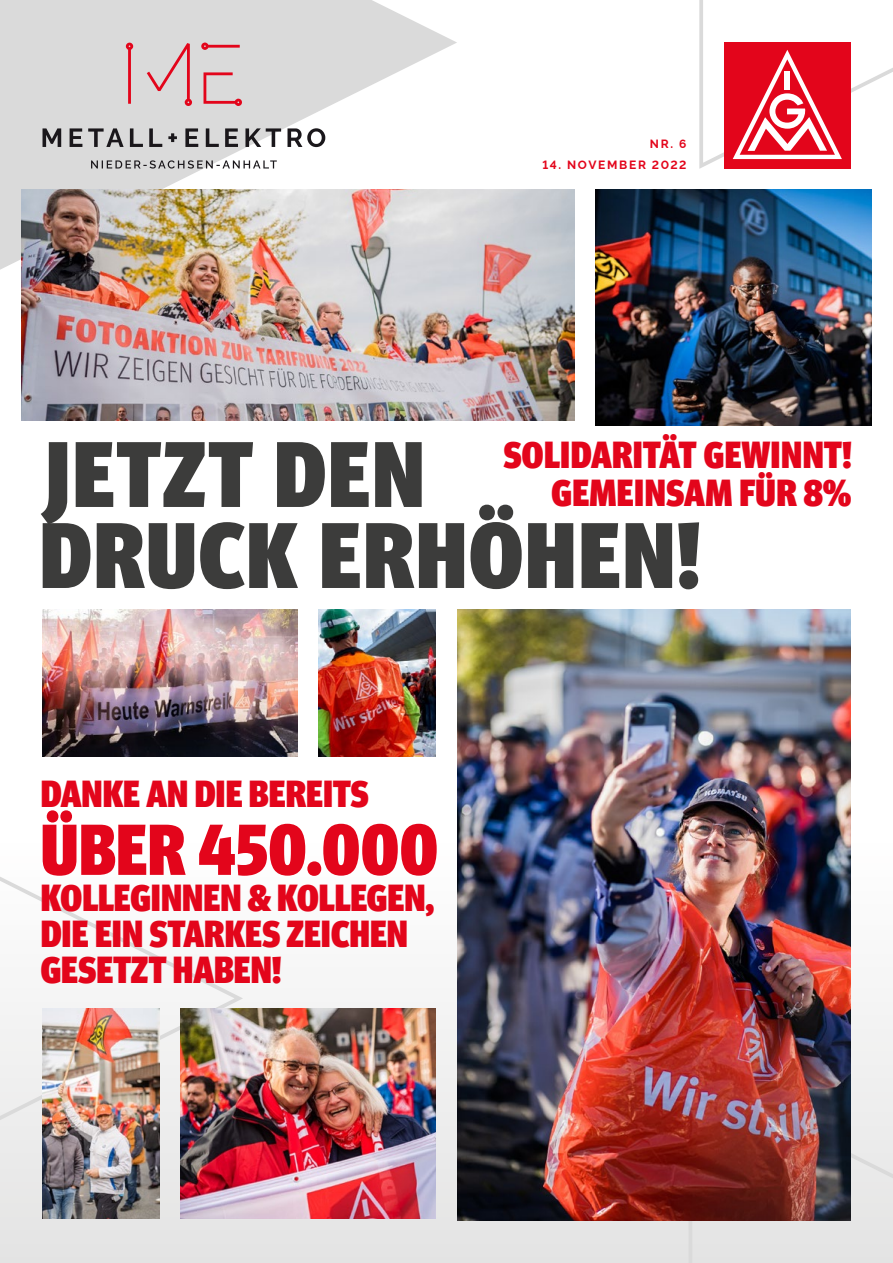
<style>
.page{position:relative;width:893px;height:1263px;background:#fff}
.page>*{position:absolute;margin:0;border:0;box-sizing:border-box;transform-origin:0 0}
.t1{font:900 condensed 93px "Meta Head IGM";letter-spacing:.025em;color:#3c3c3b}
.t2{font:900 condensed 72px "Meta Head IGM";letter-spacing:.01em;color:#e3051b;scale:.96 1}
.t3{font:900 condensed 37.5px/36px "Meta Head IGM";color:#e3051b}
.t4{font:700 12px "Raleway";letter-spacing:.14em;color:#e3051b}
</style>
<div class="page">
<div style="left:0;top:841px;width:893px;height:422px;background:linear-gradient(to bottom,#fdfdfd,#e0e0e0)"></div>
<svg style="left:687px;top:1068px;width:206px;height:195px;background:#e3e2e3"></svg>
<svg style="left:0;top:846px;width:244px;height:305px"></svg>
<svg style="left:0;top:0;width:457px;height:270px;fill:#dadada"></svg>
<img style="left:21px;top:190px;width:553px;height:231px">
<svg style="left:699px;top:0;width:194px;height:169px"></svg>
<svg style="left:91px;top:160px;width:186px;height:9px"></svg>
<svg style="left:43px;top:128px;width:282px;height:19px;background:#9e9d9e"></svg>
<svg style="left:126px;top:43px;width:7px;height:61px"></svg>
<svg style="left:147px;top:43px;width:45px;height:63px;background:#dbbbbe"></svg>
<svg style="left:201px;top:43px;width:39px;height:7px"></svg>
<svg style="left:204px;top:72px;width:38px;height:34px"></svg>
<img style="left:596px;top:190px;width:276px;height:235px">
<img style="left:43px;top:610px;width:255px;height:147px">
<img style="left:319px;top:610px;width:117px;height:147px">
<img style="left:457px;top:610px;width:393px;height:610px">
<img style="left:43px;top:1009px;width:116px;height:210px">
<img style="left:181px;top:1009px;width:255px;height:210px">
<p class="t4" style="left:650px;top:134px;width:38px">NR. 6</p>
<p class="t4" style="left:542px;top:155px;width:145px">14. NOVEMBER 2022</p>
<p class="t3" style="left:504px;top:434px;width:349px">SOLIDARITÄT GEWINNT!</p>
<h1 class="t1" style="left:45px;top:400px;width:381px">JETZT DEN</h1>
<p class="t3" style="left:552px;top:472px;width:301px">GEMEINSAM FÜR 8%</p>
<h1 class="t1" style="left:40px;top:481px;width:662px">DRUCK ERHÖHEN!</h1>
<p class="t3" style="left:41px;top:774px;width:329px">DANKE AN DIE BEREITS</p>
<h2 class="t2" style="left:41px;top:792px;width:415px">ÜBER 450.000</h2>
<p class="t3" style="left:41px;top:877px;width:395px">KOLLEGINNEN &amp; KOLLEGEN,<br>DIE EIN STARKES ZEICHEN<br>GESETZT HABEN!</p>
</div>
